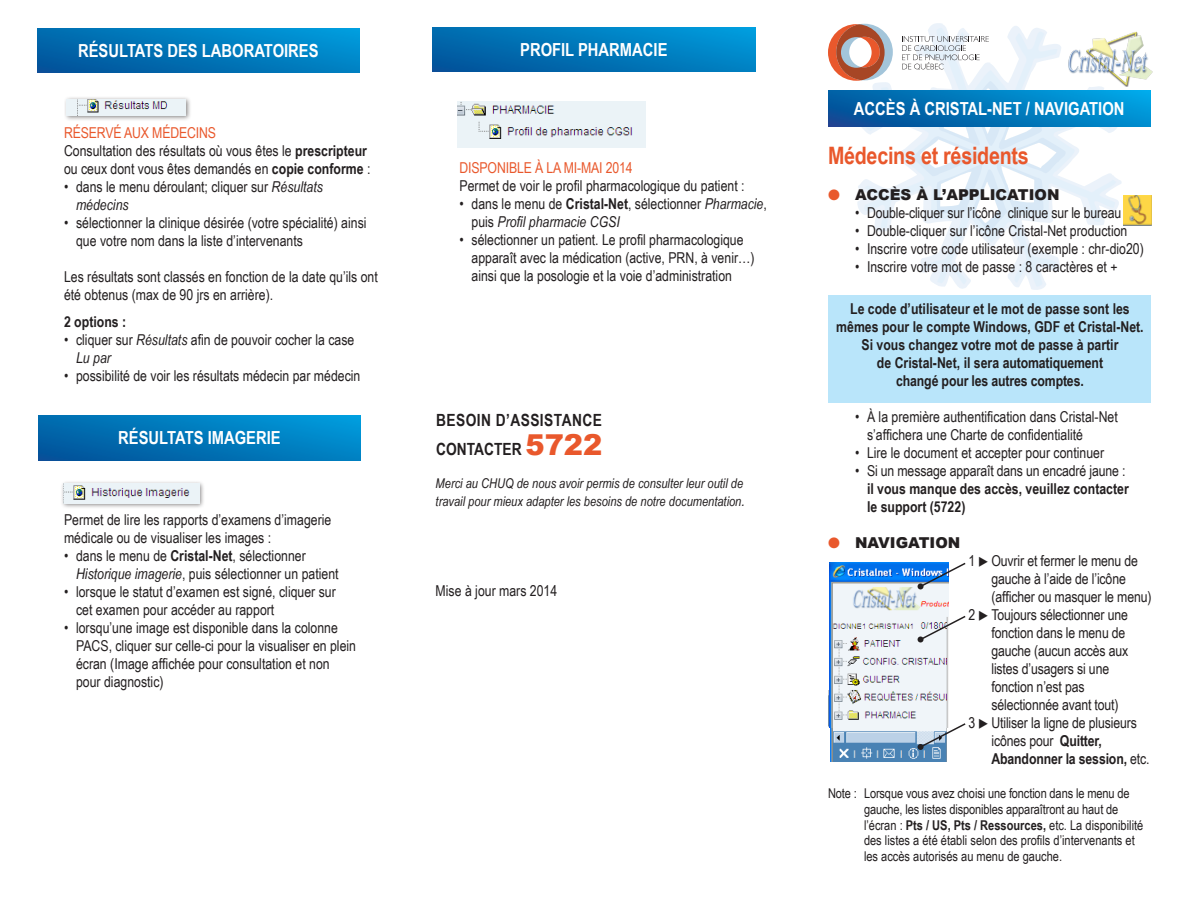
<style>
.page{position:relative;width:1188px;height:918px;background:#fff}
.page>*{position:absolute;margin:0;border:0;box-sizing:border-box;transform-origin:0 0}
.t1{font:700 24px "Arial Narrow";letter-spacing:-.01em;color:#e9582c}
.t2{font:700 18px "Arial Narrow";color:#fff}
.t3{font:700 16.8px "Arial Narrow";letter-spacing:.025em;color:#231f20}
.t4{font:700 16.8px "Arial Narrow";color:#231f20}
.t5{font:15px/18px "Arial Narrow";color:#231f20}
.t6{font:700 15px/18px "Arial Narrow";color:#231f20;text-align:center}
.t7{font:15px "Arial Narrow";letter-spacing:-.01em;color:#e9582c}
.t8{font:900 15px "Arial";color:#231f20}
.t9{font:italic 15px "Arial Narrow";color:#231f20}
.t10{font:13.5px/15.8px "Arial Narrow";color:#231f20}
.t11{font:italic 13.5px/18px "Arial Narrow";color:#231f20}
.s1{font-weight:700}
.s2{font-style:italic}
.s3{font-family:"Arial";font-weight:900;font-size:28.8px;color:#e9582c}
.s4{font-size:15px}
.s5{color:#e9582c}
</style>
<div class="page">
<svg style="left:857px;top:23px;width:265px;height:267px"></svg>
<svg style="left:864px;top:28px;width:252px;height:259px"></svg>
<svg style="left:914px;top:81px;width:152px;height:150px"></svg>
<div style="left:829px;top:295px;width:322px;height:108px;background:#b9e5fa"></div>
<svg style="left:828px;top:91px;width:322px;height:36px;background:#0176b9"></svg>
<svg style="left:828px;top:24px;width:65px;height:57px"></svg>
<svg style="left:902px;top:36px;width:87px;height:33px"></svg>
<img style="left:1124px;top:195px;width:28px;height:30px">
<img style="left:830px;top:727px;width:116px;height:35px">
<img style="left:829px;top:563px;width:119px;height:164px">
<svg style="left:918px;top:562px;width:48px;height:27px"></svg>
<svg style="left:918px;top:614px;width:48px;height:29px"></svg>
<svg style="left:918px;top:722px;width:48px;height:28px"></svg>
<svg style="left:37px;top:28px;width:323px;height:44px;background:#0077b9"></svg>
<svg style="left:38px;top:416px;width:323px;height:44px;background:#0077b9"></svg>
<svg style="left:433px;top:28px;width:322px;height:44px;background:#0076b9"></svg>
<div style="left:64px;top:96px;width:127px;height:26px;background:#231f20;opacity:.55"></div>
<img style="left:67px;top:99px;width:119px;height:17px">
<div style="left:60px;top:480px;width:145px;height:29px;background:#231f20;opacity:.55"></div>
<img style="left:64px;top:484px;width:136px;height:20px">
<img style="left:458px;top:101px;width:187px;height:46px">
<img style="left:1067px;top:32px;width:86px;height:54px">
<p class="t2" style="left:78px;top:37px;width:242px">RÉSULTATS DES LABORATOIRES</p>
<p class="t7" style="left:64px;top:121px;width:154px">RÉSERVÉ AUX MÉDECINS</p>
<p class="t5" style="left:64px;top:141px;width:308px">Consultation des résultats où vous êtes le <span class="s1">prescripteur </span>ou ceux dont vous êtes demandés en <span class="s1">copie conforme</span> :</p>
<p class="t5" style="left:76px;top:177px;width:248px;text-indent:-12px">• dans le menu déroulant; cliquer sur <span class="s2">Résultats médecins</span></p>
<p class="t5" style="left:76px;top:213px;width:292px;text-indent:-12px">• sélectionner la clinique désirée (votre spécialité) ainsi que votre nom dans la liste d’intervenants</p>
<p class="t5" style="left:64px;top:267px;width:315px">Les résultats sont classés en fonction de la date qu’ils ont été obtenus (max de 90 jrs en arrière).</p>
<p class="t6" style="left:64px;top:312px;width:64px">2 options :</p>
<p class="t5" style="left:64px;top:330px;width:292px">• cliquer sur <span class="s2">Résultats</span> afin de pouvoir cocher la case</p>
<p class="t9" style="left:76px;top:347px;width:36px">Lu par</p>
<p class="t5" style="left:64px;top:366px;width:298px">• possibilité de voir les résultats médecin par médecin</p>
<p class="t2" style="left:118px;top:424px;width:164px">RÉSULTATS IMAGERIE</p>
<p class="t5" style="left:64px;top:510px;width:269px">Permet de lire les rapports d’examens d’imagerie médicale ou de visualiser les images :</p>
<p class="t5" style="left:76px;top:546px;width:264px;text-indent:-12px">• dans le menu de <span class="s1">Cristal-Net</span>, sélectionner<br><span class="s2">Historique imagerie</span>, puis sélectionner un patient</p>
<p class="t5" style="left:76px;top:582px;width:261px;text-indent:-12px">• lorsque le statut d’examen est signé, cliquer sur cet examen pour accéder au rapport</p>
<p class="t5" style="left:76px;top:618px;width:282px;text-indent:-12px">• lorsqu’une image est disponible dans la colonne<br>PACS, cliquer sur celle-ci pour la visualiser en plein écran (Image affichée pour consultation et non</p>
<p class="t5" style="left:76px;top:672px;width:89px">pour diagnostic)</p>
<p class="t2" style="left:520px;top:36px;width:149px">PROFIL PHARMACIE</p>
<p class="t7" style="left:460px;top:157px;width:175px">DISPONIBLE À LA MI-MAI 2014</p>
<p class="t5" style="left:460px;top:177px;width:287px">Permet de voir le profil pharmacologique du patient :</p>
<p class="t5" style="left:472px;top:195px;width:297px;text-indent:-12px">• dans le menu de <span class="s1">Cristal-Net</span>, sélectionner <span class="s2">Pharmacie</span>, puis <span class="s2">Profil pharmacie CGSI</span></p>
<p class="t5" style="left:472px;top:231px;width:285px;text-indent:-12px">• sélectionner un patient. Le profil pharmacologique apparaît avec la médication (active, PRN, à venir…) ainsi que la posologie et la voie d’administration</p>
<p class="t3" style="left:436px;top:408px;width:167px">BESOIN D’ASSISTANCE</p>
<p class="t4" style="left:436px;top:437px;width:168px">CONTACTER <span class="s3">5722</span></p>
<p class="t11" style="left:436px;top:474px;width:311px">Merci au CHUQ de nous avoir permis de consulter leur outil de travail pour mieux adapter les besoins de notre documentation<span class="s4">.</span></p>
<p class="t5" style="left:436px;top:582px;width:123px">Mise à jour mars 2014</p>
<p class="t2" style="left:854px;top:95px;width:272px">ACCÈS À CRISTAL-NET / NAVIGATION</p>
<p class="t1" style="left:828px;top:138px;width:202px">Médecins et résidents</p>
<p class="t8" style="left:828px;top:184px;width:233px"><span class="s5">●</span> ACCÈS À L’APPLICATION</p>
<p class="t5" style="left:855px;top:204px;width:268px">• Double-cliquer sur l’icône clinique sur le bureau</p>
<p class="t5" style="left:855px;top:222px;width:274px">• Double-cliquer sur l’icône Cristal-Net production</p>
<p class="t5" style="left:855px;top:240px;width:290px">• Inscrire votre code utilisateur (exemple : chr-dio20)</p>
<p class="t5" style="left:855px;top:258px;width:264px">• Inscrire votre mot de passe : 8 caractères et +</p>
<p class="t6" style="left:836px;top:299px;width:309px">Le code d’utilisateur et le mot de passe sont les mêmes pour le compte Windows, GDF et Cristal-Net.</p>
<p class="t6" style="left:861px;top:335px;width:259px">Si vous changez votre mot de passe à partir</p>
<p class="t6" style="left:877px;top:353px;width:228px">de Cristal-Net, il sera automatiquement</p>
<p class="t6" style="left:896px;top:371px;width:189px">changé pour les autres comptes.</p>
<p class="t5" style="left:855px;top:408px;width:264px">• À la première authentification dans Cristal-Net</p>
<p class="t5" style="left:867px;top:426px;width:218px">s’affichera une Charte de confidentialité</p>
<p class="t5" style="left:855px;top:444px;width:251px">• Lire le document et accepter pour continuer</p>
<p class="t5" style="left:855px;top:462px;width:272px">• Si un message apparaît dans un encadré jaune :</p>
<p class="t6" style="left:867px;top:479px;width:263px">il vous manque des accès, veuillez contacter</p>
<p class="t6" style="left:867px;top:497px;width:100px">le support (5722)</p>
<p class="t8" style="left:828px;top:532px;width:134px"><span class="s5">●</span> NAVIGATION</p>
<p class="t5" style="left:992px;top:552px;width:162px;text-indent:-23px">1 ◆ Ouvrir et fermer le menu de gauche à l’aide de l’icône (afficher ou masquer le menu)</p>
<p class="t5" style="left:992px;top:606px;width:138px;text-indent:-23px">2 ◆ Toujours sélectionner une fonction dans le menu de gauche (aucun accès aux listes d’usagers si une fonction n’est pas sélectionnée avant tout)</p>
<p class="t5" style="left:992px;top:714px;width:160px;text-indent:-23px">3 ◆ Utiliser la ligne de plusieurs icônes pour <span class="s1">Quitter,<br>Abandonner la session,</span> etc.</p>
<p class="t10" style="left:864px;top:785px;width:281px;text-indent:-36px">Note : Lorsque vous avez choisi une fonction dans le menu de gauche, les listes disponibles apparaîtront au haut de l’écran : <span class="s1">Pts / US, Pts / Ressources,</span> etc. La disponibilité des listes a été établi selon des profils d’intervenants et les accès autorisés au menu de gauche.</p>
</div>
